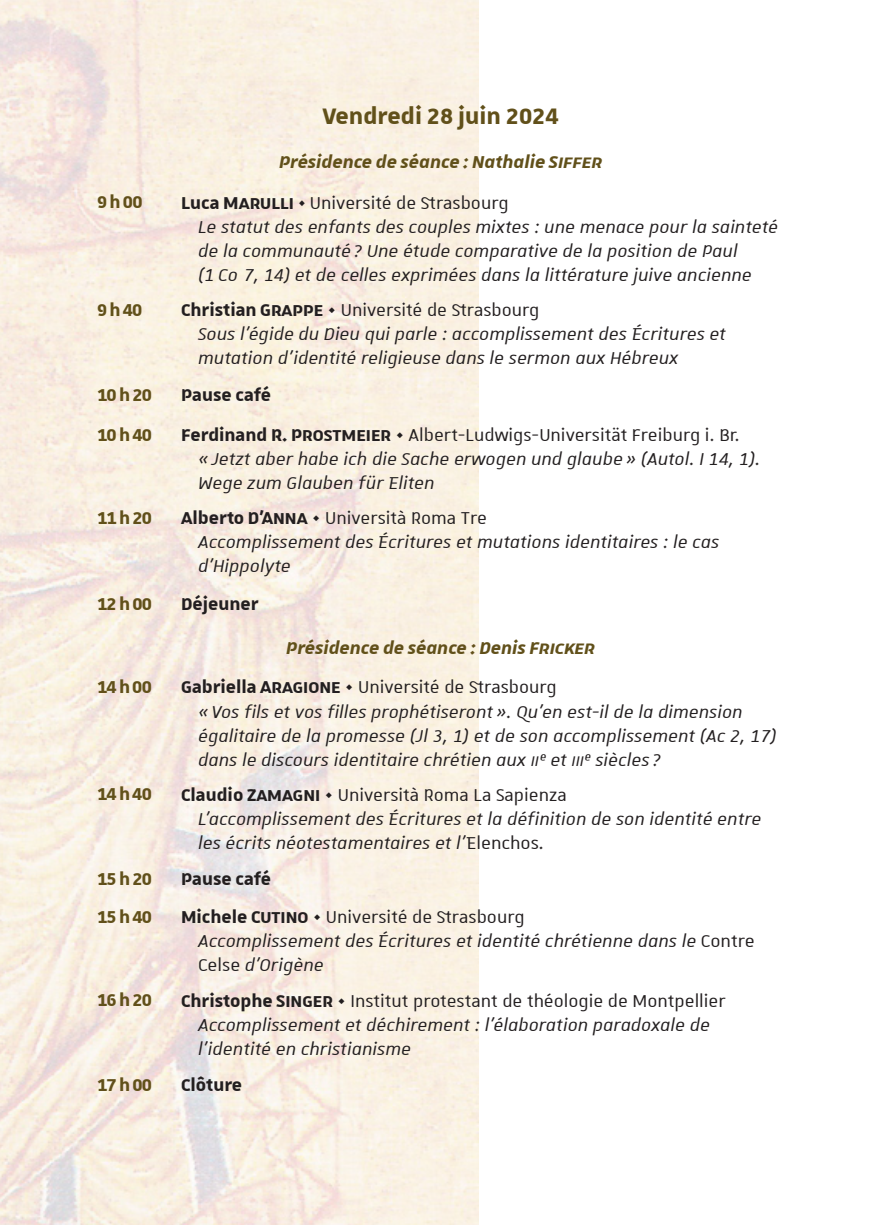
<style>
.page{position:relative;width:874px;height:1225px;background:#fff}
.page>*{position:absolute;margin:0;border:0;box-sizing:border-box;transform-origin:0 0}
.t1{font:700 30px "Unistra B";color:#61501a}
.Cellule-programme{font:italic 23px/24px "Unistra B";color:#231f20}
.t2{font:italic 700 23px "Unistra B";color:#61501a}
.t3{font:700 23px "Unistra B";letter-spacing:-.03em;color:#61501a}
.Cellule-programme-2{font:700 23px "Unistra B";color:#231f20}
.s1{font-family:"Unistra A";font-size:20.2px}
.s2{font-weight:700;font-style:normal}
.s3{font-family:"Unistra A";font-weight:700;font-style:normal;font-size:21.2px}
.s4{font-style:normal}
.s5{font-family:"Unistra C"}
.s6{font-size:18.6px}
.s7{font-family:"Unistra C";font-style:normal}
</style>
<div class="page">
<img style="left:0;top:0;width:478px;height:1225px">
<p class="t1" style="left:322px;top:99px;width:238px">Vendredi 28 juin 2024</p>
<p class="t2" style="left:279px;top:149px;width:324px">Présidence de séance : Nathalie S<span class="s1">iffer</span></p>
<p class="t3" style="left:97px;top:189px;width:47px">9 h 00</p>
<p class="Cellule-programme" style="left:198px;top:190px;width:581px;text-indent:-17px"><span class="s2">Luca M</span><span class="s3">arulli</span> <span class="s4">• Université de Strasbourg<br></span>Le statut des enfants des couples mixtes : une menace pour la sainteté de la communauté ? Une étude comparative de la position de Paul<br>(1 Co 7, 14) et de celles exprimées dans la littérature juive ancienne</p>
<p class="t3" style="left:97px;top:297px;width:47px">9 h 40</p>
<p class="Cellule-programme" style="left:198px;top:297px;width:529px;text-indent:-17px"><span class="s2">Christian G</span><span class="s3">rappe</span> <span class="s4">• Université de Strasbourg<br></span>Sous l’égide du Dieu qui parle : accomplissement des <span class="s5">É</span>critures et mutation d’identité religieuse dans le sermon aux Hébreux</p>
<p class="t3" style="left:97px;top:382px;width:56px">10 h 20</p>
<p class="Cellule-programme-2" style="left:181px;top:382px;width:91px">Pause café</p>
<p class="t3" style="left:97px;top:421px;width:56px">10 h 40</p>
<p class="Cellule-programme" style="left:198px;top:422px;width:563px;text-indent:-17px"><span class="s2">Ferdinand R. P</span><span class="s3">rostmeier</span> <span class="s4">• Albert-Ludwigs-Universität Freiburg i. Br.<br></span>« Jetzt aber habe ich die Sache erwogen und glaube » (Autol. I 14, 1).<br>Wege zum Glauben für <span class="s5">E</span>liten</p>
<p class="t3" style="left:97px;top:505px;width:56px">11 h 20</p>
<p class="Cellule-programme" style="left:198px;top:505px;width:522px;text-indent:-17px"><span class="s2">Alberto D’</span><span class="s2">A</span><span class="s3">nna</span> <span class="s4">• Università Roma Tre<br></span>Accomplissement des <span class="s5">É</span>critures et mutations identitaires : le cas d’Hippolyte</p>
<p class="t3" style="left:97px;top:590px;width:56px">12 h 00</p>
<p class="Cellule-programme-2" style="left:181px;top:590px;width:79px">Déjeuner</p>
<p class="t2" style="left:286px;top:634px;width:310px">Présidence de séance : Denis F<span class="s1">ricker</span></p>
<p class="t3" style="left:97px;top:674px;width:56px">14 h 00</p>
<p class="Cellule-programme" style="left:198px;top:674px;width:579px;text-indent:-17px"><span class="s2">Gabriella A</span><span class="s3">ragione</span> <span class="s4">• Université de Strasbourg<br></span>« Vos fils et vos filles prophétiseront ». Qu’en est-il de la dimension égalitaire de la promesse (Jl 3, 1) et de son accomplissement (Ac 2, 17) dans le discours identitaire chrétien aux <span class="s6">ii</span>e et <span class="s6">iii</span>e siècles?</p>
<p class="t3" style="left:97px;top:781px;width:56px">14 h 40</p>
<p class="Cellule-programme" style="left:198px;top:782px;width:564px;text-indent:-17px"><span class="s2">Claudio Z</span><span class="s3">amagni</span> <span class="s4">• Università Roma La Sapienza<br></span>L’accomplissement des <span class="s5">É</span>critures et la définition de son identité entre les écrits néotestamentaires et l’<span class="s7">E</span><span class="s4">lenchos</span>.</p>
<p class="t3" style="left:97px;top:866px;width:56px">15 h 20</p>
<p class="Cellule-programme-2" style="left:181px;top:866px;width:91px">Pause café</p>
<p class="t3" style="left:97px;top:904px;width:56px">15 h 40</p>
<p class="Cellule-programme" style="left:198px;top:904px;width:558px;text-indent:-17px"><span class="s2">Michele C</span><span class="s3">utino</span> <span class="s4">• Université de Strasbourg<br></span>Accomplissement des <span class="s5">É</span>critures et identité chrétienne dans le <span class="s4">Contre<br>Celse</span> d’Origène</p>
<p class="t3" style="left:97px;top:987px;width:56px">16 h 20</p>
<p class="Cellule-programme" style="left:198px;top:987px;width:529px;text-indent:-17px"><span class="s2">Christophe S</span><span class="s3">inger</span> <span class="s4">• Institut protestant de théologie de Montpellier<br></span>Accomplissement et déchirement : l’élaboration paradoxale de l’identité en christianisme</p>
<p class="t3" style="left:97px;top:1072px;width:56px">17 h 00</p>
<p class="Cellule-programme-2" style="left:181px;top:1072px;width:63px">Clôture</p>
</div>
